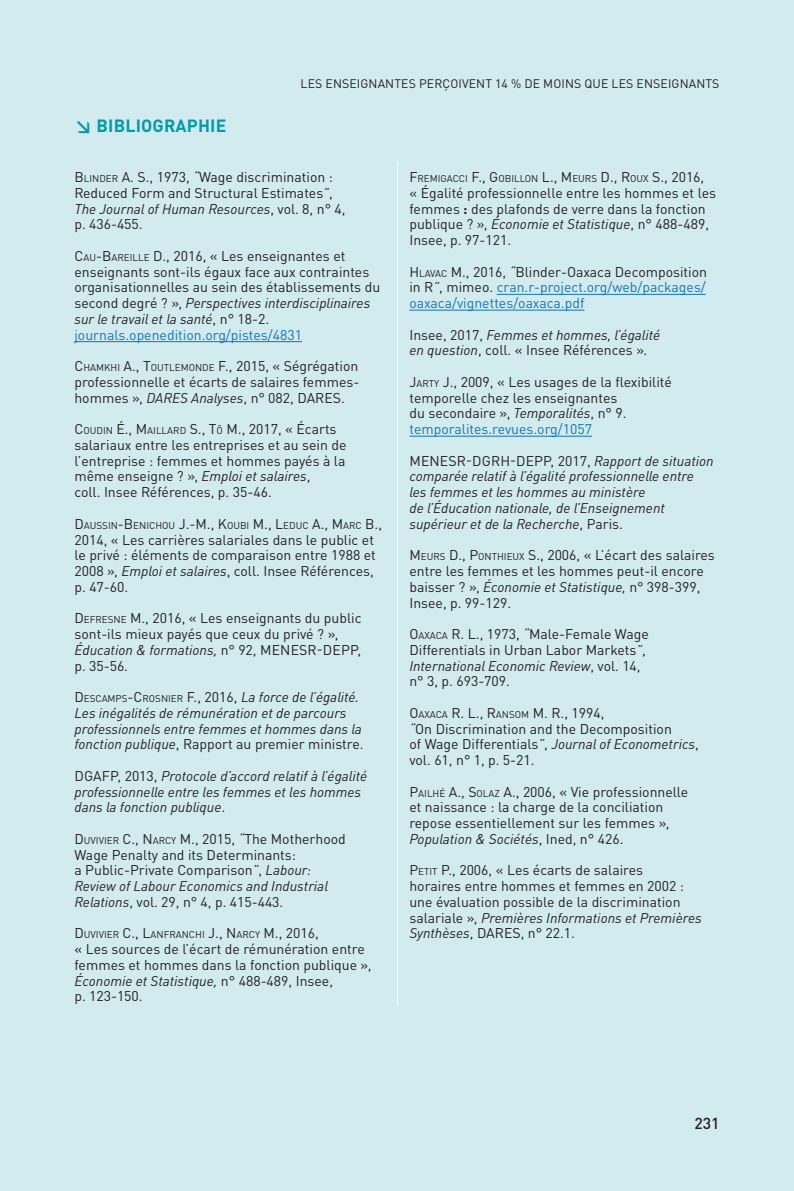
<style>
.page{position:relative;width:794px;height:1191px;background:#d2ebef}
.page>*{position:absolute;margin:0;border:0;box-sizing:border-box;transform-origin:0 0}
.Courant{font:700 17.5px "DINOT";letter-spacing:.01em;color:#009baa}
.t1{font:500 15.75px "DINOT";color:#231f20}
.Courant-2{font:14px/15.8px "DINOT";color:#231f20}
.Courant-3{font:italic 14px/15.8px "DINOT";color:#231f20}
.Courant-4{font:14px/15.8px "DINOT";color:#1074bc;text-align:justify}
.Titre_courant__droit{font:12.25px "DINOT";letter-spacing:.01em;color:#231f20}
.Courant-5{font:9.8px "DINOT";color:#231f20}
.s1{font-style:inherit}
.s2{font-size:9.8px}
.s3{font-style:italic}
.s4{color:#1074bc}
.s5{font-size:14px}
.s6{font-style:normal}
.s7{font-style:normal;font-size:9.8px}
.s8{font-weight:700}
.s9{color:#231f20}
.s10{font-size:9.8px;color:#231f20}
.s11{font-style:italic;color:#231f20}
</style>
<div class="page">
<hr style="left:74px;top:341px;width:228px;height:1px;background:#1074bc">
<hr style="left:497px;top:294px;width:209px;height:1px;background:#1074bc">
<hr style="left:409px;top:310px;width:175px;height:1px;background:#1074bc">
<hr style="left:409px;top:436px;width:183px;height:1px;background:#1074bc">
<hr style="left:397px;top:161px;width:1px;height:845px;background:#fff">
<p class="Courant" style="left:74px;top:115px;width:153px">↘ BIBLIOGRAPHIE</p>
<p class="Titre_courant__droit" style="left:300px;top:75px;width:420px">LES ENSEIGNANTES PERÇOIVENT 14 % DE MOINS QUE LES ENSEIGNANTS</p>
<p class="Courant-2" style="left:74px;top:169px;width:272px"><span class="s1">B</span><span class="s2">LIND ER</span> A. S., 1973, <span class="s3">“</span>Wage discrimination :<br>Reduced Form and Structural Estimates<span class="s3">”</span>, <span class="s3">The Journal of Human Resources</span>, vol. 8, n° 4, p. 436-455.</p>
<p class="Courant-2" style="left:74px;top:248px;width:307px"><span class="s1">C</span><span class="s2">AU</span><span class="s1">-B</span><span class="s2">AREILLE</span> D., 2016, « Les enseignantes et enseignants sont-ils égaux face aux contraintes organisationnelles au sein des établissements du second degré ? », <span class="s3">Perspectives interdisciplinaires sur le travail et la santé</span>, n° 18-2. <span class="s4">journals.openedition.org/pistes/4831</span></p>
<p class="Courant-2" style="left:74px;top:358px;width:286px;text-align:justify"><span class="s1">C</span> <span class="s2">HAMKHI</span> A., <span class="s1">T</span><span class="s2">OUTLEMOND E</span> <span class="s1">F.</span>, 2015, « Ségrégation professionnelle et écarts de salaires femmes&shy;hommes », <span class="s3">DARES Analyses</span>, n° 082, DARES.</p>
<p class="Courant-2" style="left:74px;top:421px;width:274px"><span class="s1">C</span><span class="s2">OUDIN</span> <span class="s1">É., M</span><span class="s2">AILLARD</span> <span class="s1">S., T</span><span class="s2">Ô</span> <span class="s1">M</span>., 2017, « Écarts salariaux entre les entreprises et au sein de l’entreprise : femmes et hommes payés à la même enseigne ? », <span class="s3">Emploi et salaires</span>,<br>coll. Insee Références, p. 35-46.</p>
<p class="Courant-5" style="left:74px;top:519px;width:309px"><span class="s5">D</span>AUSSIN<span class="s5">-B</span>ENICHOU <span class="s5">J.-M., K</span>OUBI <span class="s5">M., L</span>EDUC <span class="s5">A., M</span>ARC <span class="s5">B</span><span class="s5">.,</span></p>
<p class="Courant-2" style="left:74px;top:531px;width:303px">2014, « Les carrières salariales dans le public et le privé : éléments de comparaison entre 1988 et 2008 », <span class="s3">Emploi et salaires</span>, coll. Insee Références, p. 47-60.</p>
<p class="Courant-2" style="left:74px;top:610px;width:289px"><span class="s1">D</span><span class="s2">EFRESNE</span> M., 2016, « Les enseignants du public sont-ils mieux payés que ceux du privé ? », <span class="s3">Éducation &amp; formations,</span> n° 92, MENESR-DEPP, p. 35-56.</p>
<p class="Courant-3" style="left:74px;top:689px;width:291px"><span class="s6">D</span><span class="s7">ESCAMPS</span><span class="s6">-C</span> <span class="s7">ROSNIER</span> <span class="s6">F., 2016</span><span class="s6">,</span> La force de l’égalité.<br>Les inégalités de rémunération et de parcours professionnels entre femmes et hommes dans la fonction publique<span class="s6">, Rapport au premier ministre.</span></p>
<p class="Courant-3" style="left:74px;top:767px;width:294px"><span class="s6">DGAFP, 2013,</span> Protocole d’accord relatif à l’égalité professionnelle entre les femmes et les hommes dans la fonction publique<span class="s6">.</span></p>
<p class="Courant-2" style="left:74px;top:830px;width:273px"><span class="s1">D</span><span class="s2">UVIVIER</span> <span class="s1">C., N</span><span class="s2">ARCY</span> <span class="s1">M ., 2015,</span> <span class="s3">“</span>The Motherhood Wage Penalty and its Determinants:<br>a Public‑Private Comparison<span class="s3">”</span>, <span class="s3">Labour:<br>Review of Labour Economics and Industrial Relations</span>, vol. 29, n° 4, p. 415‑443.</p>
<p class="Courant-5" style="left:74px;top:928px;width:246px"><span class="s5">D</span>UVIVIER <span class="s5">C.,</span> <span class="s5">L</span>ANFRANCHI <span class="s5">J.,</span> <span class="s5">N</span>ARCY <span class="s5">M., 2016,</span></p>
<p class="Courant-2" style="left:74px;top:941px;width:298px">« Les sources de l’écart de rémunération entre femmes et hommes dans la fonction publique », <span class="s3">Économie et Statistique,</span> n° 488-489, Insee,<br>p. 123-150.</p>
<p class="Courant-5" style="left:409px;top:172px;width:296px"><span class="s5">F</span>REMIGACCI <span class="s5">F., G</span>OBILLON <span class="s5">L., M</span> EURS <span class="s5">D., R</span>OUX <span class="s5">S.</span><span class="s5">, 2016,</span></p>
<p class="Courant-2" style="left:409px;top:185px;width:308px">« Égalité professionnelle entre les hommes et les femmes <span class="s8">:</span> des plafonds de verre dans la fonction publique ? », <span class="s3">Économie et Statistique</span>, n° 488-489, Insee, p. 97-121.</p>
<p class="Courant-4" style="left:409px;top:263px;width:299px"><span class="s9">H</span> <span class="s10">LAVAC</span> <span class="s9">M., 2016,</span> <span class="s11">“</span><span class="s9">Blinder-Oaxaca Decomposition in R</span><span class="s11">”</span><span class="s9">, mimeo.</span> cran.r-project.org/web/packages/ oaxaca/vignettes/oaxaca.pdf</p>
<p class="Courant-2" style="left:409px;top:326px;width:252px">Insee, 2017, <span class="s3">Femmes et hommes, l’égalité en question</span>, coll. « Insee Références ».</p>
<p class="Courant-2" style="left:409px;top:374px;width:264px"><span class="s1">J</span><span class="s2">ARTY</span> J., 2009, « Les usages de la flexibilité temporelle chez les enseignantes<br>du secondaire », <span class="s3">Temporalités</span>, n° 9. <span class="s4">temporalites.revues.org/1057</span></p>
<p class="Courant-3" style="left:409px;top:452px;width:306px"><span class="s6">MENESR-DGRH-DEPP,</span> <span class="s6">2017,</span> Rapport de situation comparée relatif à l’égalité professionnelle entre les femmes et les hommes au ministère<br>de l’Éducation nationale, de l’Enseignement supérieur et de la Recherche<span class="s6">, Paris.</span></p>
<p class="Courant-2" style="left:409px;top:547px;width:307px"><span class="s1">M</span> <span class="s2">EURS</span> D., P<span class="s2">ONTHIEUX</span> S., 2006, « L’écart des salaires entre les femmes et les hommes peut-il encore baisser ? », <span class="s3">Économie et Statistique,</span> n° 398-399, Insee, p. 99-129.</p>
<p class="Courant-2" style="left:409px;top:626px;width:241px"><span class="s1">O</span><span class="s2">AXACA</span> R. L., 1973, <span class="s3">“</span>Male-Female Wage Differentials in Urban Labor Markets<span class="s3">”</span>, <span class="s3">International Economic Review</span>, vol. 14, n° 3, p. 693-709.</p>
<p class="Courant-2" style="left:409px;top:704px;width:291px">O<span class="s2">AXACA</span> R. L., R<span class="s2">ANSOM</span> M. R., 1994,<br><span class="s3">“</span>On Discrimination and the Decomposition<br>of Wage Differentials<span class="s3">”</span>, <span class="s3">Journal of Econometrics</span>, vol. 61, n° 1, p. 5-21.</p>
<p class="Courant-2" style="left:409px;top:783px;width:280px"><span class="s1">P</span><span class="s2">AILHÉ</span> A., S<span class="s2">OLAZ</span> A., 2006, « Vie professionnelle et naissance : la charge de la conciliation repose essentiellement sur les femmes », <span class="s3">Population &amp; Sociétés</span>, Ined, n° 426.</p>
<p class="Courant-2" style="left:409px;top:862px;width:294px"><span class="s1">P</span> <span class="s2">ETIT</span> P., 2006, « Les écarts de salaires<br>horaires entre hommes et femmes en 2002 : une évaluation possible de la discrimination salariale », <span class="s3">Premières Informations et Premières Synthèses</span>, DARES, n° 22.1.</p>
<p class="t1" style="left:694px;top:1112px;width:27px">231</p>
</div>
